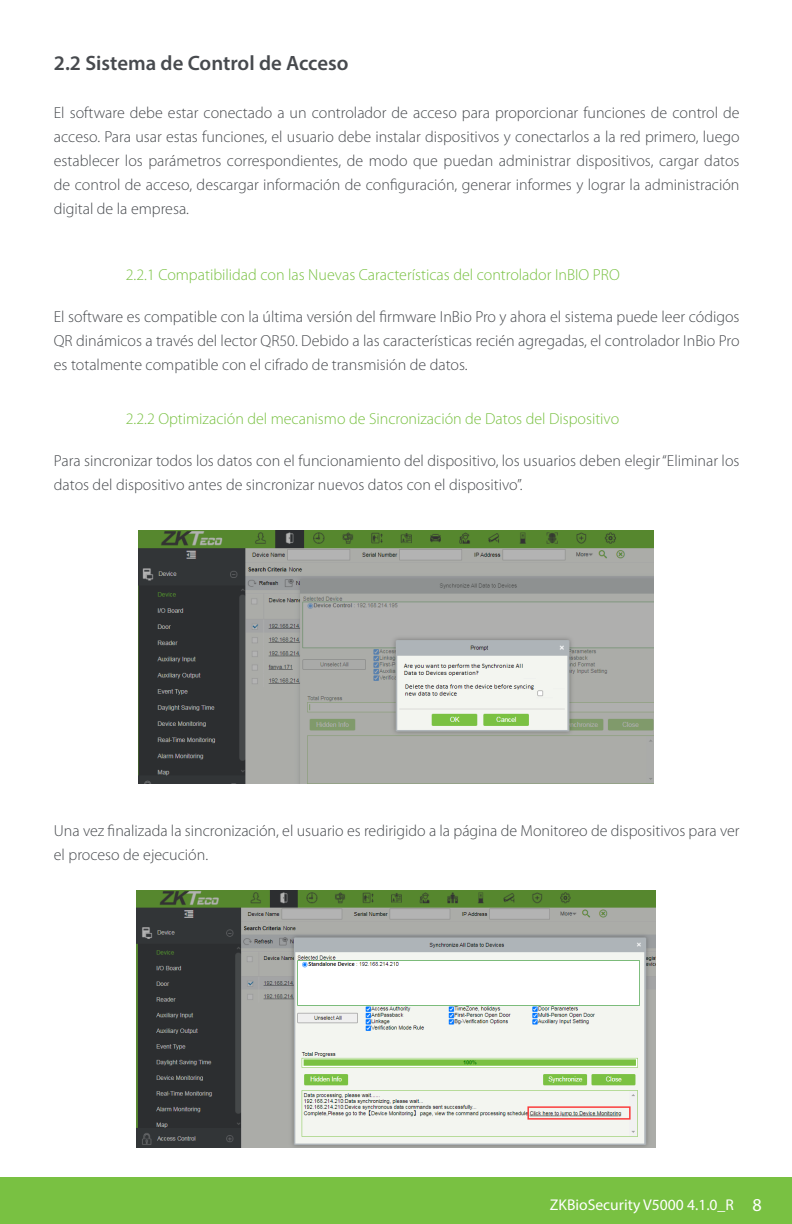
<style>
.page{position:relative;width:792px;height:1224px;background:#fff}
.page>*{position:absolute;margin:0;border:0;box-sizing:border-box;transform-origin:0 0}
.t1{font:600 20.8px "Myriad Pro";color:#474a4e}
.t2{font:300 16px/24px "Myriad Pro";color:#474a4e;text-align:justify}
.t3{font:300 16px "Myriad Pro";color:#79c142}
.t4{font:15.6px "Myriad Pro";color:#fff}
.s1{font-size:18.2px}
</style>
<div class="page">
<div style="left:0;top:1178px;width:792px;height:46px;background:#79c142"></div>
<img style="left:139px;top:530px;width:514px;height:254px">
<img style="left:136px;top:890px;width:520px;height:257px">
<h1 class="t1" style="left:54px;top:50px;width:296px">2.2 Sistema de Control de Acceso</h1>
<p class="t2" style="left:54px;top:101px;width:687px">El software debe estar conectado a un controlador de acceso para proporcionar funciones de control de acceso. Para usar estas funciones, el usuario debe instalar dispositivos y conectarlos a la red primero, luego establecer los parámetros correspondientes, de modo que puedan administrar dispositivos, cargar datos de control de acceso, descargar información de configuración, generar informes y lograr la administración digital de la empresa.</p>
<p class="t3" style="left:126px;top:266px;width:496px">2.2.1 Compatibilidad con las Nuevas Características del controlador InBIO PRO</p>
<p class="t2" style="left:54px;top:305px;width:687px">El software es compatible con la última versión del firmware InBio Pro y ahora el sistema puede leer códigos QR dinámicos a través del lector QR50. Debido a las características recién agregadas, el controlador InBio Pro es totalmente compatible con el cifrado de transmisión de datos.</p>
<p class="t3" style="left:126px;top:410px;width:495px">2.2.2 Optimización del mecanismo de Sincronización de Datos del Dispositivo</p>
<p class="t2" style="left:54px;top:449px;width:687px">Para sincronizar todos los datos con el funcionamiento del dispositivo, los usuarios deben elegir “Eliminar los datos del dispositivo antes de sincronizar nuevos datos con el dispositivo”.</p>
<p class="t2" style="left:54px;top:819px;width:687px">Una vez finalizada la sincronización, el usuario es redirigido a la página de Monitoreo de dispositivos para ver el proceso de ejecución.</p>
<p class="t4" style="left:550px;top:1195px;width:213px">ZKBioSecurity V5000 4.1.0_R <span class="s1">8</span></p>
</div>
